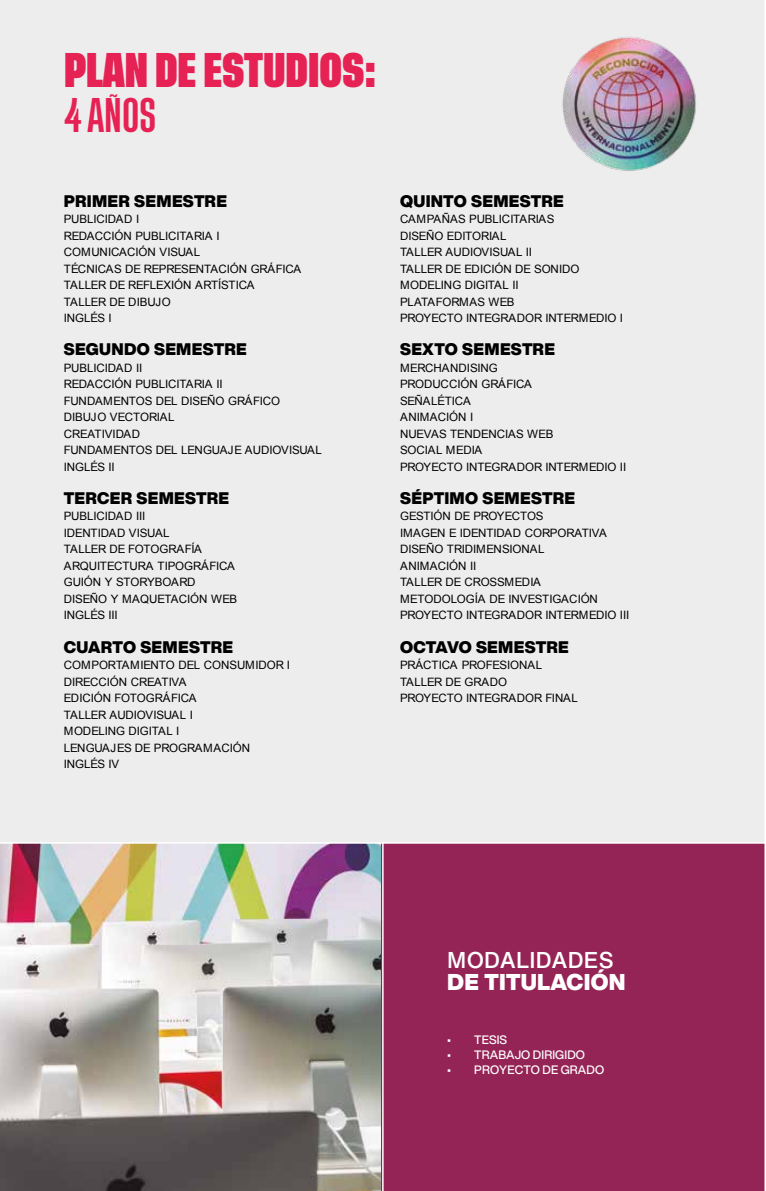
<style>
.page{position:relative;width:766px;height:1191px;background:#fff}
.page>*{position:absolute;margin:0;border:0;box-sizing:border-box;transform-origin:0 0}
.t1{font:700 36px "Tusker Grotesk 6700";color:#e62153}
.t2{font:500 36px "Tusker Grotesk 4500";color:#e62153}
.t3{font:900 22.5px "Helvetica Now Display";letter-spacing:.01em;color:#fff}
.t4{font:500 22.5px "Helvetica Now Text";letter-spacing:.01em;color:#fff}
.t5{font:900 16.5px "Helvetica Now Display";letter-spacing:.02em;color:#000}
.t6{font:500 12px "Helvetica Now Display";letter-spacing:.01em;color:#fff}
.t7{font:11.55px/16.5px "Arial";letter-spacing:-.01em;color:#000}
</style>
<div class="page">
<div style="left:0;top:0;width:765px;height:912px;background:#ededed"></div>
<img style="left:1px;top:843px;width:381px;height:348px">
<img style="left:562px;top:37px;width:134px;height:134px">
<div style="left:382px;top:843px;width:382px;height:348px;background:#952456"></div>
<hr style="left:382px;top:843px;width:1px;height:348px;background:#fff">
<hr style="left:764px;top:0;width:1px;height:1191px;background:#fff">
<hr style="left:0;top:842px;width:765px;height:1px;background:#fff">
<hr style="left:0;top:0;width:1px;height:1191px;background:#fff">
<h1 class="t1" style="left:64px;top:48px;width:313px">PLAN DE ESTUDIOS:</h1>
<h1 class="t2" style="left:64px;top:93px;width:94px">4 AÑOS</h1>
<h3 class="t5" style="left:64px;top:189px;width:164px">PRIMER SEMESTRE</h3>
<p class="t7" style="left:64px;top:211px;width:239px">PUBLICIDAD I<br>REDACCIÓN PUBLICITARIA I<br>COMUNICACIÓN VISUAL<br>TÉCNICAS DE REPRESENTACIÓN GRÁFICA<br>TALLER DE REFLEXIÓN ARTÍSTICA<br>TALLER DE DIBUJO<br>INGLÉS I</p>
<h3 class="t5" style="left:64px;top:338px;width:184px">SEGUNDO SEMESTRE</h3>
<p class="t7" style="left:64px;top:360px;width:259px">PUBLICIDAD II<br>REDACCIÓN PUBLICITARIA II<br>FUNDAMENTOS DEL DISEÑO GRÁFICO<br>DIBUJO VECTORIAL<br>CREATIVIDAD<br>FUNDAMENTOS DEL LENGUAJE AUDIOVISUAL<br>INGLÉS II</p>
<h3 class="t5" style="left:64px;top:486px;width:167px">TERCER SEMESTRE</h3>
<p class="t7" style="left:64px;top:508px;width:175px">PUBLICIDAD III<br>IDENTIDAD VISUAL<br>TALLER DE FOTOGRAFÍA<br>ARQUITECTURA TIPOGRÁFICA<br>GUIÓN Y STORYBOARD<br>DISEÑO Y MAQUETACIÓN WEB<br>INGLÉS III</p>
<h3 class="t5" style="left:64px;top:635px;width:170px">CUARTO SEMESTRE</h3>
<p class="t7" style="left:64px;top:657px;width:228px">COMPORTAMIENTO DEL CONSUMIDOR I<br>DIRECCIÓN CREATIVA<br>EDICIÓN FOTOGRÁFICA<br>TALLER AUDIOVISUAL I<br>MODELING DIGITAL I<br>LENGUAJES DE PROGRAMACIÓN<br>INGLÉS IV</p>
<h3 class="t5" style="left:400px;top:189px;width:165px">QUINTO SEMESTRE</h3>
<p class="t7" style="left:400px;top:211px;width:224px">CAMPAÑAS PUBLICITARIAS<br>DISEÑO EDITORIAL<br>TALLER AUDIOVISUAL II<br>TALLER DE EDICIÓN DE SONIDO<br>MODELING DIGITAL II<br>PLATAFORMAS WEB<br>PROYECTO INTEGRADOR INTERMEDIO I</p>
<h3 class="t5" style="left:400px;top:338px;width:156px">SEXTO SEMESTRE</h3>
<p class="t7" style="left:400px;top:360px;width:228px">MERCHANDISING<br>PRODUCCIÓN GRÁFICA<br>SEÑALÉTICA<br>ANIMACIÓN I<br>NUEVAS TENDENCIAS WEB<br>SOCIAL MEDIA<br>PROYECTO INTEGRADOR INTERMEDIO II</p>
<h3 class="t5" style="left:400px;top:486px;width:176px">SÉPTIMO SEMESTRE</h3>
<p class="t7" style="left:400px;top:508px;width:231px">GESTIÓN DE PROYECTOS<br>IMAGEN E IDENTIDAD CORPORATIVA<br>DISEÑO TRIDIMENSIONAL<br>ANIMACIÓN II<br>TALLER DE CROSSMEDIA<br>METODOLOGÍA DE INVESTIGACIÓN<br>PROYECTO INTEGRADOR INTERMEDIO III</p>
<h3 class="t5" style="left:400px;top:635px;width:170px">OCTAVO SEMESTRE</h3>
<p class="t7" style="left:400px;top:657px;width:179px">PRÁCTICA PROFESIONAL<br>TALLER DE GRADO<br>PROYECTO INTEGRADOR FINAL</p>
<h2 class="t4" style="left:447px;top:942px;width:168px">MODALIDADES</h2>
<h2 class="t3" style="left:447px;top:966px;width:180px">DE TITULACIÓN</h2>
<p class="t6" style="left:447px;top:1031px;width:61px">• TESIS</p>
<p class="t6" style="left:447px;top:1046px;width:139px">• TRABAJO DIRIGIDO</p>
<p class="t6" style="left:447px;top:1061px;width:158px">• PROYECTO DE GRADO</p>
</div>
